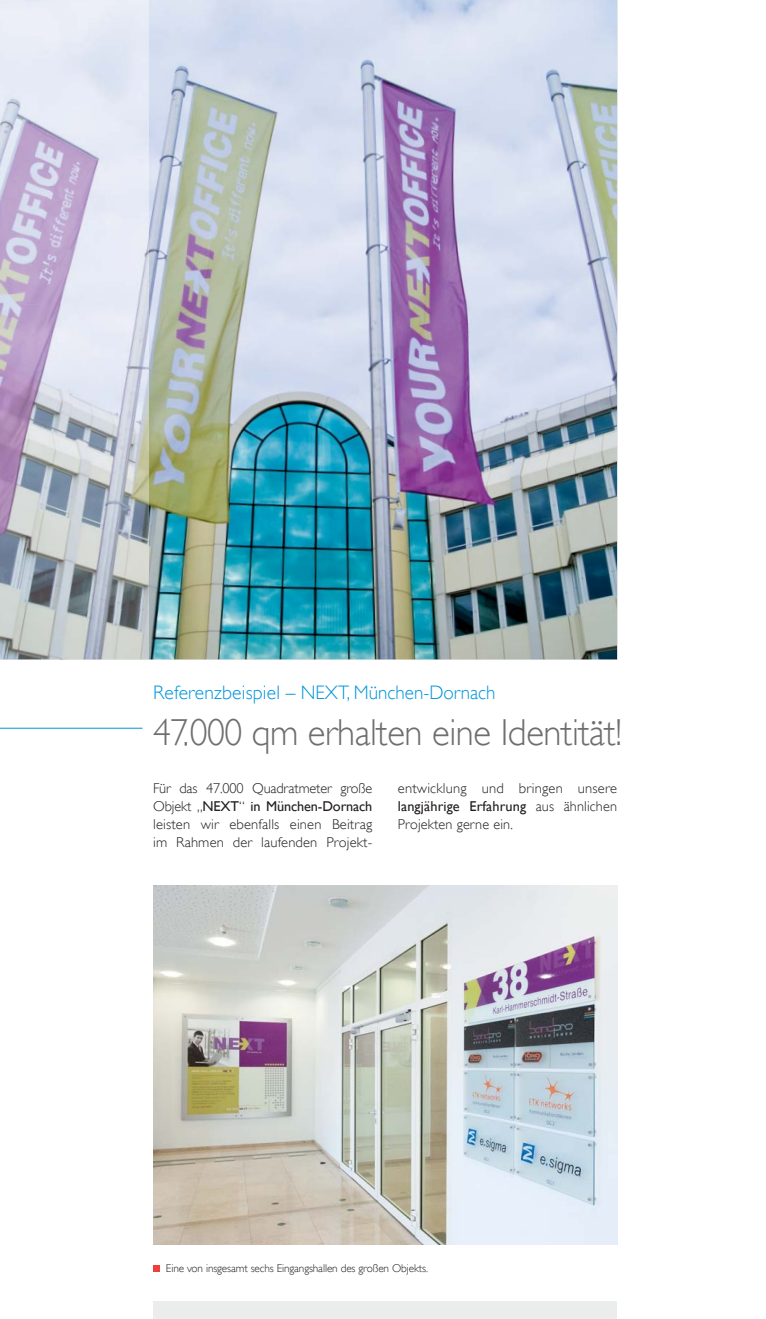
<style>
.page{position:relative;width:766px;height:1319px;background:#fff}
.page>*{position:absolute;margin:0;border:0;box-sizing:border-box;transform-origin:0 0}
.t1{font:300 37.5px "Gill Sans";letter-spacing:-.01em;color:#6d6e70;scale:.95 1}
.t2{font:300 19.5px "Gill Sans";letter-spacing:.005em;color:#0095da}
.t3{font:300 14.25px/18px "Gill Sans";letter-spacing:.01em;color:#231f20;text-align:justify}
.t4{font:300 11.25px "Gill Sans";letter-spacing:-.01em;color:#231f20}
.s1{font-weight:400}
</style>
<div class="page">
<img style="left:149px;top:0;width:468px;height:659px">
<div style="left:153px;top:1301px;width:464px;height:17px;background:#ebecec"></div>
<hr style="left:0;top:727px;width:142px;height:1px;background:#0095da">
<img style="left:153px;top:885px;width:464px;height:359px">
<img style="left:0;top:0;width:149px;height:301px">
<img style="left:0;top:301px;width:149px;height:307px">
<img style="left:0;top:608px;width:149px;height:51px">
<div style="left:153px;top:1264px;width:6px;height:7px;background:#ef403d"></div>
<h2 class="t2" style="left:153px;top:681px;width:344px">Referenzbeispiel – NEXT, München-Dornach</h2>
<h1 class="t1" style="left:153px;top:711px;width:494px">47.000 qm erhalten eine Identität!</h1>
<p class="t3" style="left:153px;top:779px;width:221px">Für das 47.000 Quadratmeter große Objekt „<span class="s1">NEXT</span>“ <span class="s1">in München-Dornach </span>leisten wir ebenfalls einen Beitrag im Rahmen der laufenden Projekt-</p>
<p class="t3" style="left:398px;top:779px;width:220px">entwicklung und bringen unsere <span class="s1">langjährige Erfahrung</span> aus ähnlichen Projekten gerne ein.</p>
<p class="t4" style="left:166px;top:1261px;width:263px">Eine von insgesamt sechs Eingangshallen des großen Objekts.</p>
</div>
